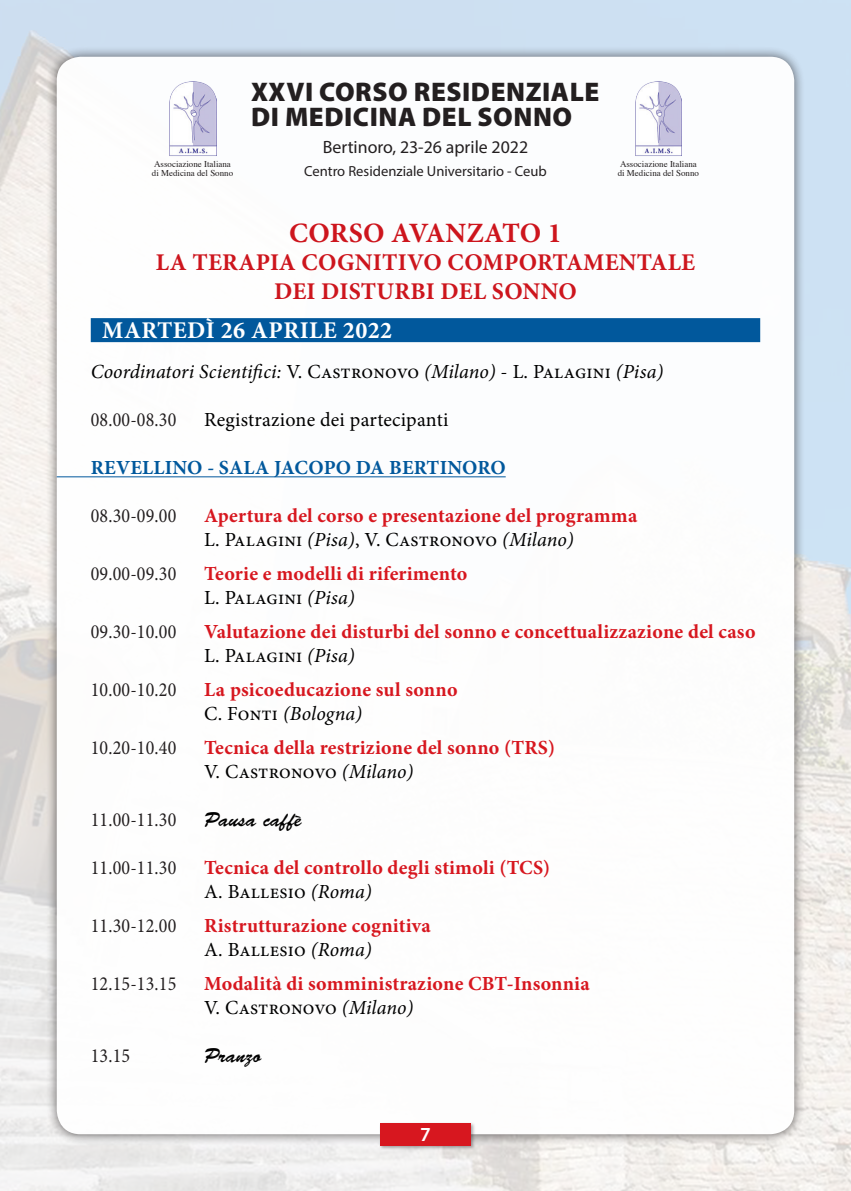
<style>
.page{position:relative;width:851px;height:1191px;background:#fff}
.page>*{position:absolute;margin:0;border:0;box-sizing:border-box;transform-origin:0 0}
.t1{font:700 28px "Minion Pro";letter-spacing:.01em;color:#cd151d}
.t2{font:900 27px/25.2px "Myriad Pro";letter-spacing:.02em;color:#231f20}
.t3{font:700 24px/28.8px "Minion Pro";letter-spacing:.01em;color:#cd151d;text-align:center}
.t4{font:700 24px "Minion Pro";letter-spacing:.02em;color:#fff}
.t5{font:700 20px/24px "Minion Pro";letter-spacing:.01em;color:#d7171f}
.t6{font:20px "Minion Pro";letter-spacing:.01em;color:#231f20;scale:.9 1}
.t7{font:italic 20px "Minion Pro";letter-spacing:.005em;color:#000}
.t8{font:700 20px "Minion Pro";letter-spacing:.01em;color:#01589c}
.t9{font:20px "Minion Pro";color:#000}
.t10{font:20px "Brush Script Std";letter-spacing:.01em;color:#000}
.t11{font:600 20px "Myriad Pro";color:#fff}
.t12{font:17.8px "Myriad Pro";color:#231f20}
.t13{font:14.6px "Myriad Pro";color:#231f20}
.t14{font:9px/9px "Times";color:#231f20}
.s1{font-style:normal}
.s2{font-weight:400;color:#000}
.s3{font-weight:400;font-style:italic;color:#000}
</style>
<div class="page">
<img style="left:0;top:0;width:850px;height:1191px">
<div style="left:45px;top:45px;width:760px;height:1100px;background:#231f20;opacity:.75"></div>
<div style="left:57px;top:57px;width:737px;height:1077px;background:#fff;border-radius:24px"></div>
<div style="left:379px;top:1121px;width:96px;height:29px;background:#231f20;opacity:.4"></div>
<div style="left:380px;top:1123px;width:90px;height:22px;background:#d7171f"></div>
<img style="left:169px;top:81px;width:47px;height:75px">
<img style="left:635px;top:81px;width:46px;height:75px">
<div style="left:91px;top:318px;width:669px;height:24px;background:#01589c"></div>
<hr style="left:57px;top:476px;width:448px;height:1px;background:#01589c">
<h2 class="t2" style="left:251px;top:78px;width:350px">XXVI CORSO RESIDENZIALE<br>DI MEDICINA DEL SONNO</h2>
<p class="t12" style="left:323px;top:136px;width:207px">Bertinoro, 23-26 aprile 2022</p>
<p class="t13" style="left:304px;top:162px;width:244px">Centro Residenziale Universitario - Ceub</p>
<p class="t14" style="left:152px;top:158px;width:83px">Associazione Italiana di Medicina del Sonno</p>
<p class="t14" style="left:617px;top:158px;width:83px">Associazione Italiana di Medicina del Sonno</p>
<h1 class="t1" style="left:289px;top:213px;width:274px">CORSO AVANZATO 1</h1>
<p class="t3" style="left:156px;top:248px;width:540px">LA TERAPIA COGNITIVO COMPORTAMENTALE<br>DEI DISTURBI DEL SONNO</p>
<p class="t4" style="left:102px;top:313px;width:291px">MARTEDÌ 26 APRILE 2022</p>
<p class="t7" style="left:91px;top:357px;width:574px">Coordinatori Scientifici: <span class="s1">V. Castronovo</span> (Milano) <span class="s1">- L. Palagini</span> (Pisa)</p>
<p class="t6" style="left:91px;top:406px;width:97px">08.00-08.30</p>
<p class="t9" style="left:204px;top:406px;width:246px">Registrazione dei partecipanti</p>
<p class="t8" style="left:91px;top:453px;width:416px">REVELLINO - SALA JACOPO DA BERTINORO</p>
<p class="t6" style="left:91px;top:502px;width:97px">08.30-09.00</p>
<p class="t5" style="left:204px;top:503px;width:434px">Apertura del corso e presentazione del programma<br><span class="s2">L. Palagini</span> <span class="s3">(Pisa)</span><span class="s2">, V. Castronovo</span> <span class="s3">(Milano)</span></p>
<p class="t6" style="left:91px;top:560px;width:97px">09.00-09.30</p>
<p class="t5" style="left:204px;top:561px;width:265px">Teorie e modelli di riferimento<br><span class="s2">L. Palagini</span> <span class="s3">(Pisa)</span></p>
<p class="t6" style="left:91px;top:618px;width:97px">09.30-10.00</p>
<p class="t5" style="left:204px;top:619px;width:552px">Valutazione dei disturbi del sonno e concettualizzazione del caso<br><span class="s2">L. Palagini</span> <span class="s3">(Pisa)</span></p>
<p class="t6" style="left:91px;top:676px;width:97px">10.00-10.20</p>
<p class="t5" style="left:204px;top:677px;width:255px">La psicoeducazione sul sonno<br><span class="s2">C. Fonti</span> <span class="s3">(Bologna)</span></p>
<p class="t6" style="left:91px;top:734px;width:97px">10.20-10.40</p>
<p class="t5" style="left:204px;top:735px;width:352px">Tecnica della restrizione del sonno (TRS)<br><span class="s2">V. Castronovo</span> <span class="s3">(Milano)</span></p>
<p class="t6" style="left:91px;top:806px;width:97px">11.00-11.30</p>
<p class="t10" style="left:204px;top:808px;width:99px">Pausa caffè</p>
<p class="t6" style="left:91px;top:854px;width:97px">11.00-11.30</p>
<p class="t5" style="left:204px;top:855px;width:347px">Tecnica del controllo degli stimoli (TCS)<br><span class="s2">A. Ballesio</span> <span class="s3">(Roma)</span></p>
<p class="t6" style="left:91px;top:912px;width:97px">11.30-12.00</p>
<p class="t5" style="left:204px;top:913px;width:228px">Ristrutturazione cognitiva<br><span class="s2">A. Ballesio</span> <span class="s3">(Roma)</span></p>
<p class="t6" style="left:91px;top:970px;width:97px">12.15-13.15</p>
<p class="t5" style="left:204px;top:971px;width:387px">Modalità di somministrazione CBT-Insonnia<br><span class="s2">V. Castronovo</span> <span class="s3">(Milano)</span></p>
<p class="t6" style="left:91px;top:1042px;width:45px">13.15</p>
<p class="t10" style="left:204px;top:1044px;width:59px">Pranzo</p>
<p class="t11" style="left:420px;top:1121px;width:12px">7</p>
</div>
